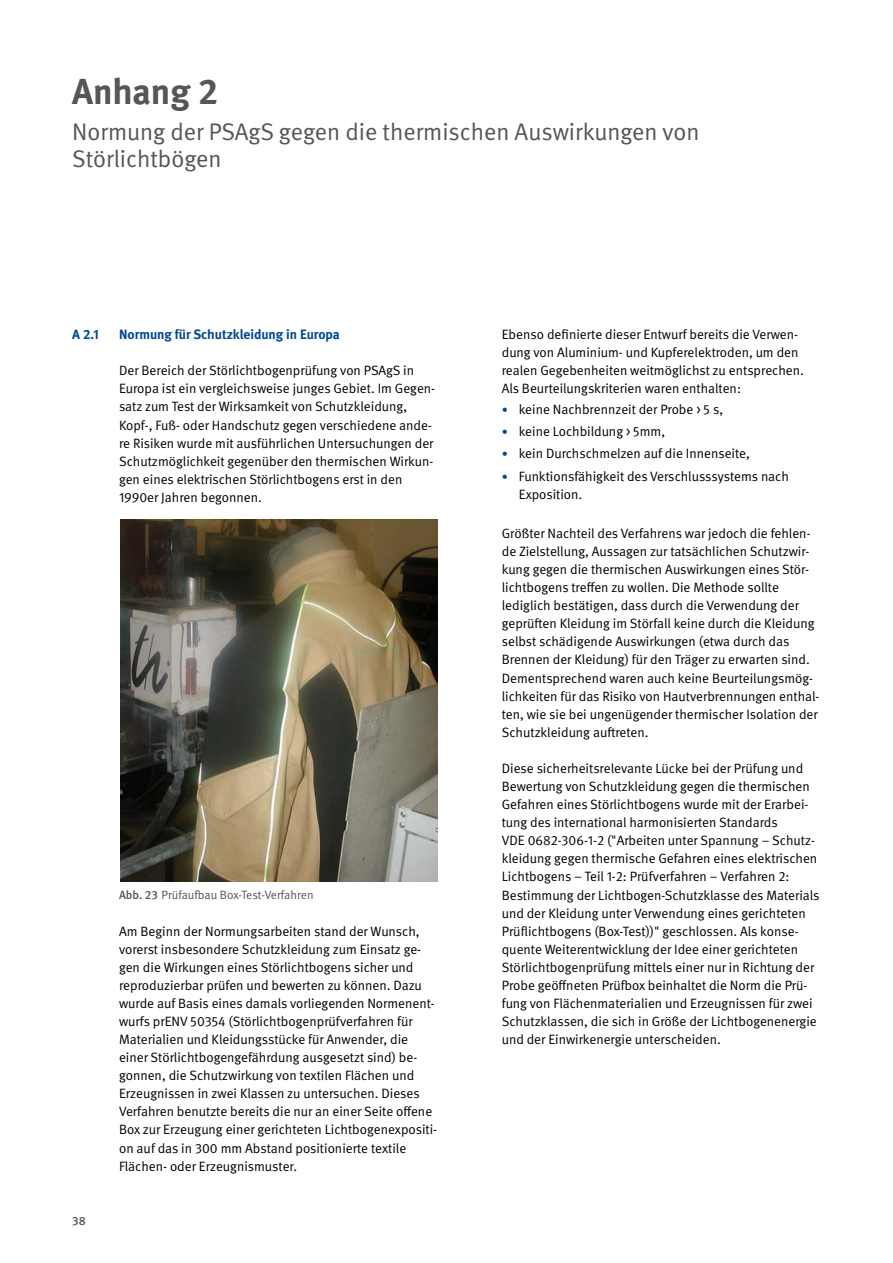
<style>
.page{position:relative;width:893px;height:1263px;background:#fff}
.page>*{position:absolute;margin:0;border:0;box-sizing:border-box;transform-origin:0 0}
.t1{font:700 36px "DGUV Meta";color:#565656}
.t2{font:24px/27px "DGUV Meta";color:#565656}
.t3{font:13.5px/18.1px "DGUV Meta";color:#000}
.t4{font:700 13.5px "DGUV Meta";color:#004993}
.t5{font:12px "DGUV Meta";color:#565656}
.t6{font:500 12px "DGUV Meta";color:#565656}
.s1{font-weight:500}
.s2{font-size:12px;color:#004993}
</style>
<div class="page">
<img style="left:120px;top:520px;width:318px;height:361px">
<h1 class="t1" style="left:72px;top:70px;width:147px">Anhang 2</h1>
<h2 class="t2" style="left:72px;top:119px;width:629px">Normung der PSAgS gegen die thermischen Auswirkungen von<br>Störlichtbögen</h2>
<p class="t4" style="left:72px;top:326px;width:28px">A 2.1</p>
<p class="t4" style="left:119px;top:326px;width:222px">Normung für Schutzkleidung in Europa</p>
<p class="t3" style="left:119px;top:362px;width:318px">Der Bereich der Störlichtbogenprüfung von PSAgS in Europa ist ein vergleichsweise junges Gebiet. Im Gegen&shy;satz zum Test der Wirksamkeit von Schutzkleidung, Kopf-, Fuß- oder Handschutz gegen verschiedene ande&shy;re Risiken wurde mit ausführlichen Untersuchungen der Schutzmöglichkeit gegenüber den thermischen Wirkun&shy;gen eines elektrischen Störlichtbogens erst in den 1990er Jahren begonnen.</p>
<p class="t6" style="left:72px;top:1213px;width:15px">38</p>
<p class="t5" style="left:119px;top:888px;width:196px"><span class="s1">Abb. 23</span> Prüfaufbau Box-Test-Verfahren</p>
<p class="t3" style="left:119px;top:922px;width:320px">Am Beginn der Normungsarbeiten stand der Wunsch, vorerst insbesondere Schutzkleidung zum Einsatz ge&shy;gen die Wirkungen eines Störlichtbogens sicher und reproduzierbar prüfen und bewerten zu können. Dazu wurde auf Basis eines damals vorliegenden Normenent&shy;wurfs prENV 50354 (Störlichtbogenprüfverfahren für Materialien und Kleidungsstücke für Anwender, die einer Störlichtbogengefährdung ausgesetzt sind) be&shy;gonnen, die Schutzwirkung von textilen Flächen und Erzeugnissen in zwei Klassen zu untersuchen. Dieses Verfahren benutzte bereits die nur an einer Seite offene Box zur Erzeugung einer gerichteten Lichtbogenexpositi&shy;on auf das in 300 mm Abstand positionierte textile Flächen- oder Erzeugnismuster.</p>
<p class="t3" style="left:502px;top:326px;width:304px">Ebenso definierte dieser Entwurf bereits die Verwen&shy;dung von Aluminium- und Kupferelektroden, um den realen Gegebenheiten weitmöglichst zu entsprechen.<br>Als Beurteilungskriterien waren enthalten:</p>
<p class="t3" style="left:502px;top:400px;width:223px"><span class="s2">•</span> keine Nachbrennzeit der Probe &gt; 5 s,</p>
<p class="t3" style="left:502px;top:422px;width:165px"><span class="s2">•</span> keine Lochbildung &gt; 5mm,</p>
<p class="t3" style="left:502px;top:445px;width:250px"><span class="s2">•</span> kein Durchschmelzen auf die Innenseite,</p>
<p class="t3" style="left:519px;top:467px;width:272px;text-indent:-17px"><span class="s2">•</span> Funktionsfähigkeit des Verschlusssystems nach<br>Exposition.</p>
<p class="t3" style="left:502px;top:524px;width:319px">Größter Nachteil des Verfahrens war jedoch die fehlen&shy;de Zielstellung, Aussagen zur tatsächlichen Schutzwir&shy;kung gegen die thermischen Auswirkungen eines Stör&shy;lichtbogens treffen zu wollen. Die Methode sollte lediglich bestätigen, dass durch die Verwendung der geprüften Kleidung im Störfall keine durch die Kleidung selbst schädigende Auswirkungen (etwa durch das Brennen der Kleidung) für den Träger zu erwarten sind.<br>Dementsprechend waren auch keine Beurteilungsmög&shy;lichkeiten für das Risiko von Hautverbrennungen enthal&shy;ten, wie sie bei ungenügender thermischer Isolation der Schutzkleidung auftreten.</p>
<p class="t3" style="left:502px;top:759px;width:319px">Diese sicherheitsrelevante Lücke bei der Prüfung und Bewertung von Schutzkleidung gegen die thermischen Gefahren eines Störlichtbogens wurde mit der Erarbei&shy;tung des international harmonisierten Standards<br>VDE 0682-306-1-2 ("Arbeiten unter Spannung – Schutz&shy;kleidung gegen thermische Gefahren eines elektrischen Lichtbogens – Teil 1-2: Prüfverfahren – Verfahren 2:<br>Bestimmung der Lichtbogen-Schutzklasse des Materials und der Kleidung unter Verwendung eines gerichteten Prüflichtbogens (Box-Test))" geschlossen. Als konse&shy;quente Weiterentwicklung der Idee einer gerichteten Störlichtbogenprüfung mittels einer nur in Richtung der Probe geöffneten Prüfbox beinhaltet die Norm die Prü&shy;fung von Flächenmaterialien und Erzeugnissen für zwei Schutzklassen, die sich in Größe der Lichtbogenenergie und der Einwirkenergie unterscheiden.</p>
</div>
